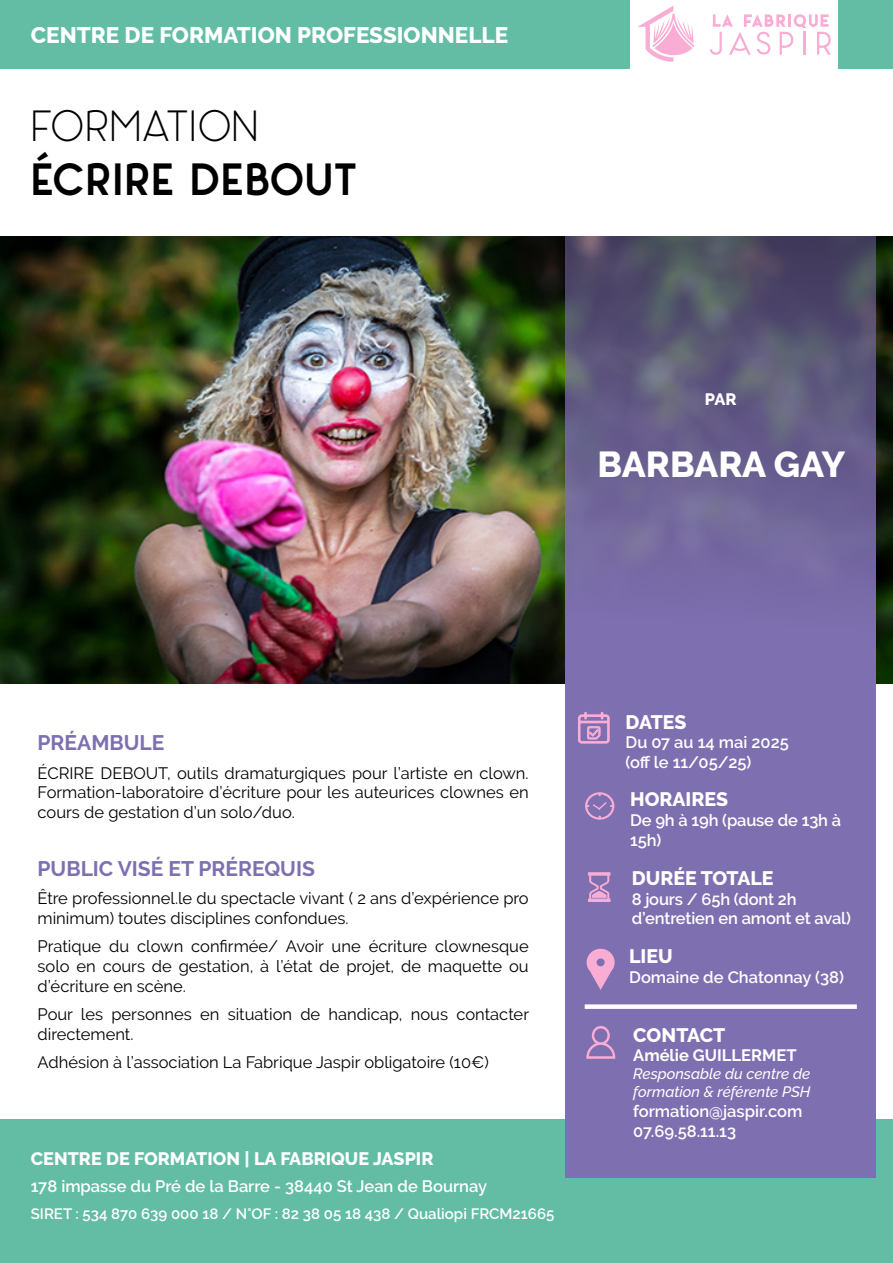
<style>
.page{position:relative;width:893px;height:1263px;background:#fff}
.page>*{position:absolute;margin:0;border:0;box-sizing:border-box;transform-origin:0 0}
.t1{font:700 45px "Panama";color:#000}
.t2{font:300 43.5px "Panama";letter-spacing:-.02em;color:#000}
.t3{font:800 36px "Raleway";letter-spacing:-.005em;color:#fff}
.t4{font:800 22.5px "Raleway";color:#fff}
.t5{font:700 21px "Raleway";color:#7e6fb0}
.t6{font:800 19.5px "Raleway";color:#fff}
.t7{font:800 18px "Raleway";color:#fff}
.t8{font:16.5px/19.8px "Raleway";color:#000;text-align:justify}
.t9{font:600 16.5px/19.8px "Raleway";color:#fff}
.t10{font:700 16.5px "Raleway";color:#fff}
.t11{font:800 16.5px "Raleway";color:#fff}
.t12{font:600 15px "Raleway";color:#fff}
.t13{font:italic 500 15px/18px "Raleway";color:#fff}
</style>
<div class="page">
<div style="left:0;top:1119px;width:893px;height:144px;background:#62bda4"></div>
<img style="left:0;top:236px;width:893px;height:447px">
<svg style="left:566px;top:236px;width:310px;height:942px;background:#73679e"></svg>
<svg style="left:577px;top:711px;width:34px;height:33px"></svg>
<div style="left:0;top:0;width:629px;height:68px;background:#62bda4"></div>
<div style="left:839px;top:0;width:54px;height:68px;background:#62bda4"></div>
<svg style="left:638px;top:6px;width:56px;height:56px"></svg>
<svg style="left:710px;top:14px;width:121px;height:41px"></svg>
<div style="left:585px;top:1004px;width:272px;height:5px;background:#fff"></div>
<svg style="left:586px;top:1026px;width:29px;height:33px"></svg>
<svg style="left:587px;top:949px;width:28px;height:41px"></svg>
<svg style="left:588px;top:872px;width:22px;height:30px"></svg>
<svg style="left:585px;top:792px;width:29px;height:28px"></svg>
<h3 class="t4" style="left:31px;top:22px;width:479px">CENTRE DE FORMATION PROFESSIONNELLE</h3>
<h2 class="t2" style="left:31px;top:99px;width:229px">FORMATION</h2>
<h1 class="t1" style="left:31px;top:151px;width:329px">ÉCRIRE DEBOUT</h1>
<p class="t11" style="left:705px;top:390px;width:33px">PAR</p>
<h3 class="t3" style="left:597px;top:444px;width:249px">BARBARA GAY</h3>
<p class="t5" style="left:38px;top:731px;width:128px">PRÉAMBULE</p>
<p class="t8" style="left:38px;top:763px;width:493px">ÉCRIRE DEBOUT, outils dramaturgiques pour l’artiste en clown.<br>Formation-laboratoire d’écriture pour les auteurices clownes en cours de gestation d’un solo/duo.</p>
<p class="t5" style="left:38px;top:856px;width:279px">PUBLIC VISÉ ET PRÉREQUIS</p>
<p class="t8" style="left:38px;top:888px;width:493px">Être professionnel.le du spectacle vivant ( 2 ans d’expérience pro minimum) toutes disciplines confondues.</p>
<p class="t8" style="left:38px;top:936px;width:493px">Pratique du clown confirmée/ Avoir une écriture clownesque solo en cours de gestation, à l’état de projet, de maquette ou d’écriture en scène.</p>
<p class="t8" style="left:38px;top:1004px;width:493px">Pour les personnes en situation de handicap, nous contacter directement.</p>
<p class="t8" style="left:38px;top:1052px;width:453px">Adhésion à l’association La Fabrique Jaspir obligatoire (10€)</p>
<p class="t7" style="left:31px;top:1148px;width:404px">CENTRE DE FORMATION | LA FABRIQUE JASPIR</p>
<p class="t9" style="left:31px;top:1176px;width:458px">178 impasse du Pré de la Barre - 38440 St Jean de Bournay</p>
<p class="t12" style="left:31px;top:1205px;width:525px">SIRET : 534 870 639 000 18 / N°OF : 82 38 05 18 438 / Qualiopi FRCM21665</p>
<p class="t6" style="left:625px;top:710px;width:62px">DATES</p>
<p class="t9" style="left:625px;top:733px;width:165px">Du 07 au 14 mai 2025 (off le 11/05/25)</p>
<p class="t6" style="left:630px;top:788px;width:99px">HORAIRES</p>
<p class="t9" style="left:630px;top:810px;width:213px">De 9h à 19h (pause de 13h à<br>15h)</p>
<p class="t6" style="left:632px;top:867px;width:143px">DURÉE TOTALE</p>
<p class="t9" style="left:632px;top:889px;width:221px">8 jours / 65h (dont 2h d’entretien en amont et aval)</p>
<p class="t6" style="left:629px;top:945px;width:45px">LIEU</p>
<p class="t9" style="left:629px;top:967px;width:216px">Domaine de Chatonnay (38)</p>
<p class="t6" style="left:633px;top:1024px;width:93px">CONTACT</p>
<p class="t10" style="left:633px;top:1046px;width:165px">Amélie GUILLERMET</p>
<p class="t13" style="left:633px;top:1065px;width:179px">Responsable du centre de formation &amp; référente PSH</p>
<p class="t9" style="left:633px;top:1101px;width:171px">formation@jaspir.com<br>07.69.58.11.13</p>
</div>
